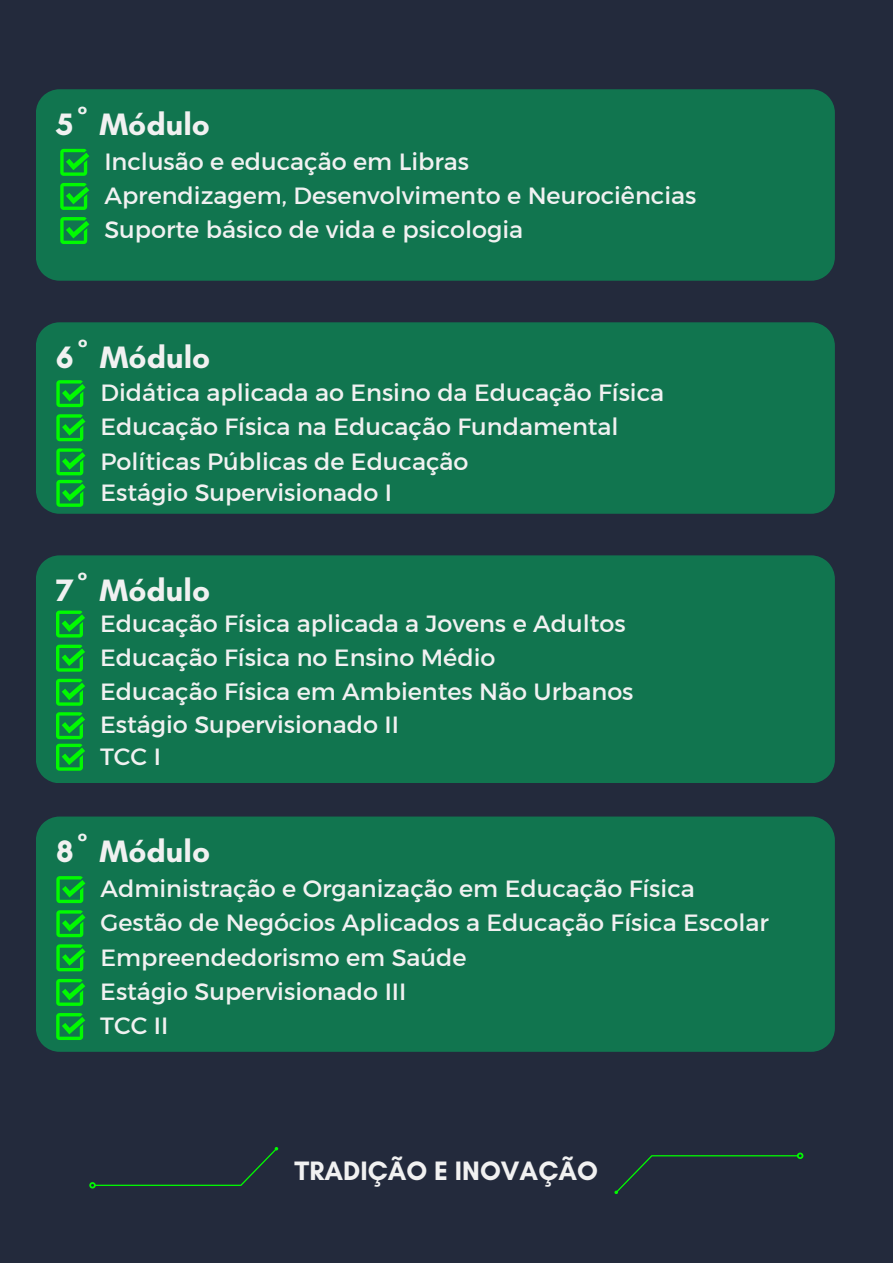
<style>
.page{position:relative;width:893px;height:1264px;background:#fff}
.page>*{position:absolute;margin:0;border:0;box-sizing:border-box;transform-origin:0 0}
.t1{font:700 31.5px "Glacial Indifference";color:#f1f1f1}
.t2{font:700 27.15px "Glacial Indifference";color:#f1f1f1}
.t3{font:23.85px "Kief Montaser Regular";color:#f1f1f1}
</style>
<div class="page">
<div style="left:0;top:0;width:892px;height:1262px;background:#232a3c"></div>
<div style="left:36px;top:89px;width:798px;height:192px;background:#11754f"></div>
<div style="left:36px;top:322px;width:798px;height:192px;background:#11754f"></div>
<div style="left:36px;top:555px;width:798px;height:228px;background:#11754f"></div>
<div style="left:36px;top:816px;width:798px;height:235px;background:#11754f"></div>
<svg style="left:60px;top:149px;width:29px;height:27px"></svg>
<svg style="left:56px;top:610px;width:29px;height:27px"></svg>
<svg style="left:56px;top:380px;width:29px;height:27px"></svg>
<svg style="left:56px;top:876px;width:29px;height:27px"></svg>
<svg style="left:60px;top:183px;width:29px;height:27px"></svg>
<svg style="left:56px;top:644px;width:29px;height:27px"></svg>
<svg style="left:56px;top:414px;width:29px;height:27px"></svg>
<svg style="left:56px;top:910px;width:29px;height:27px"></svg>
<svg style="left:60px;top:217px;width:29px;height:27px"></svg>
<svg style="left:56px;top:678px;width:29px;height:27px"></svg>
<svg style="left:56px;top:448px;width:29px;height:59px;background:#09b32a"></svg>
<svg style="left:56px;top:944px;width:29px;height:27px"></svg>
<svg style="left:89px;top:1147px;width:189px;height:41px"></svg>
<svg style="left:614px;top:1152px;width:189px;height:41px"></svg>
<svg style="left:56px;top:978px;width:29px;height:27px"></svg>
<svg style="left:56px;top:1013px;width:29px;height:27px"></svg>
<svg style="left:56px;top:712px;width:29px;height:58px;background:#09b32a"></svg>
<p class="t1" style="left:56px;top:105px;width:155px">5º Módulo</p>
<p class="t3" style="left:104px;top:147px;width:366px">Inclusão e educação em Libras</p>
<p class="t3" style="left:104px;top:181px;width:593px">Aprendizagem, Desenvolvimento e Neurociências</p>
<p class="t3" style="left:104px;top:215px;width:420px">Suporte básico de vida e psicologia</p>
<p class="t1" style="left:56px;top:338px;width:156px">6º Módulo</p>
<p class="t3" style="left:100px;top:378px;width:565px">Didática aplicada ao Ensino da Educação Física</p>
<p class="t3" style="left:100px;top:412px;width:519px">Educação Física na Educação Fundamental</p>
<p class="t3" style="left:100px;top:446px;width:369px">Políticas Públicas de Educação</p>
<p class="t3" style="left:100px;top:478px;width:293px">Estágio Supervisionado I</p>
<p class="t1" style="left:56px;top:571px;width:155px">7º Módulo</p>
<p class="t3" style="left:100px;top:608px;width:527px">Educação Física aplicada a Jovens e Adultos</p>
<p class="t3" style="left:100px;top:642px;width:397px">Educação Física no Ensino Médio</p>
<p class="t3" style="left:100px;top:677px;width:535px">Educação Física em Ambientes Não Urbanos</p>
<p class="t3" style="left:100px;top:709px;width:300px">Estágio Supervisionado II</p>
<p class="t3" style="left:100px;top:741px;width:62px">TCC I</p>
<p class="t1" style="left:56px;top:832px;width:156px">8º Módulo</p>
<p class="t3" style="left:100px;top:874px;width:595px">Administração e Organização em Educação Física</p>
<p class="t3" style="left:100px;top:908px;width:670px">Gestão de Negócios Aplicados a Educação Física Escolar</p>
<p class="t3" style="left:100px;top:942px;width:367px">Empreendedorismo em Saúde</p>
<p class="t3" style="left:100px;top:977px;width:307px">Estágio Supervisionado III</p>
<p class="t3" style="left:100px;top:1011px;width:70px">TCC II</p>
<p class="t2" style="left:294px;top:1154px;width:305px">TRADIÇÃO E INOVAÇÃO</p>
</div>
